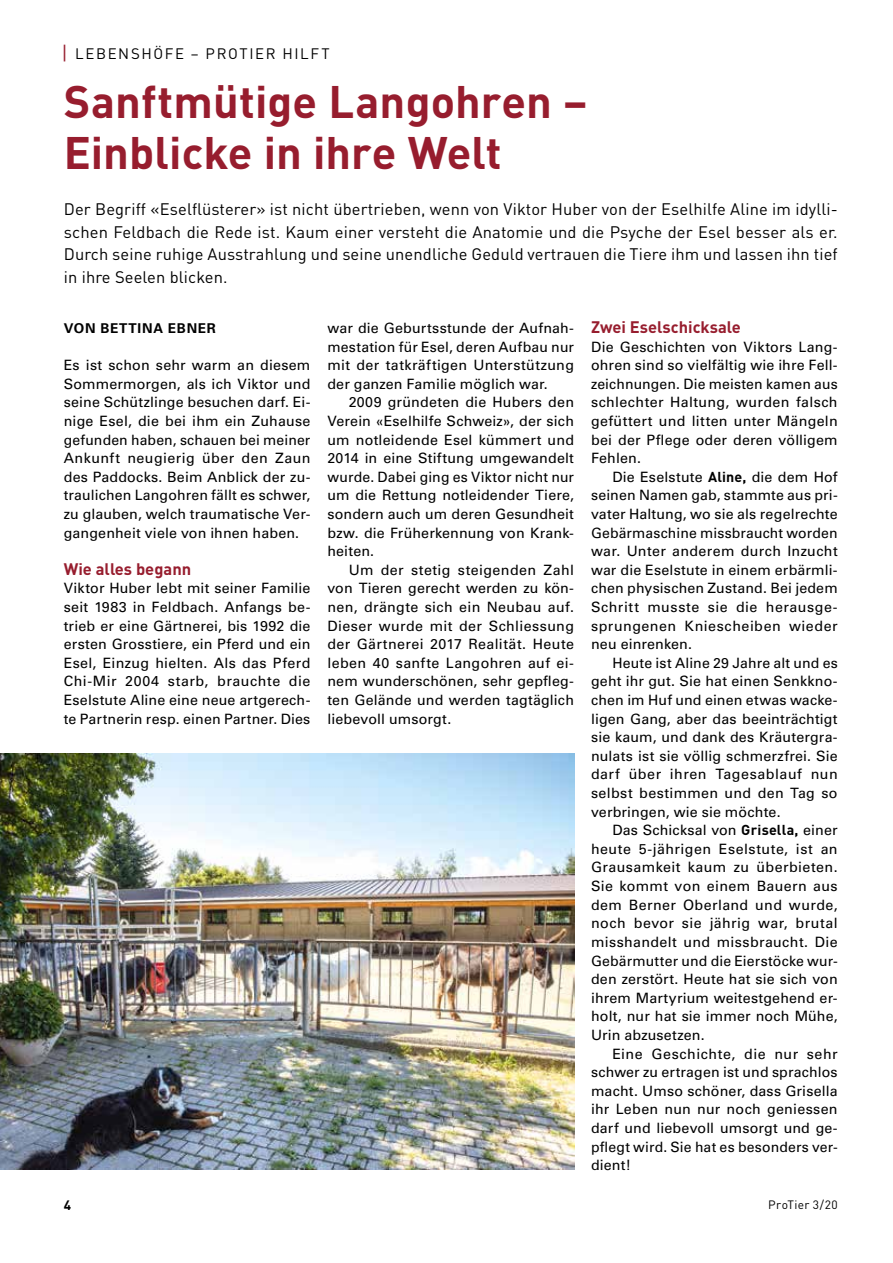
<style>
.page{position:relative;width:893px;height:1263px;background:#fff}
.page>*{position:absolute;margin:0;border:0;box-sizing:border-box;transform-origin:0 0}
.t1{font:700 45px/51px "DIN";color:#971d2e}
.t2{font:16.5px/22.5px "DIN";letter-spacing:.005em;color:#000;text-align:justify}
.t3{font:700 16.5px "DIN";color:#971d2e}
.t4{font:15px "DIN";letter-spacing:.105em;color:#000}
.t5{font:14.25px/18.6px "Univers LT Std";letter-spacing:.01em;color:#000;text-align:justify}
.t6{font:700 13.5px "Univers LT Std";letter-spacing:.055em;color:#000}
.t7{font:700 13.5px "DIN";color:#000}
.t8{font:12px "DIN";letter-spacing:.035em;color:#000}
.s1{font-size:19.5px;color:#971d2e}
.s2{font-family:"DIN";font-weight:700}
</style>
<div class="page">
<img style="left:0;top:753px;width:574px;height:416px">
<p class="t4" style="left:62px;top:44px;width:269px"><span class="s1">|</span> LEBENSHÖFE – PROTIER HILFT</p>
<h1 class="t1" style="left:64px;top:74px;width:525px">Sanftmütige Langohren –<br>Einblicke in ihre Welt</h1>
<p class="t2" style="left:64px;top:198px;width:775px">Der Begriff «Eselflüsterer» ist nicht übertrieben, wenn von Viktor Huber von der Eselhilfe Aline im idylli&shy;schen Feldbach die Rede ist. Kaum einer versteht die Anatomie und die Psyche der Esel besser als er.<br>Durch seine ruhige Ausstrahlung und seine unendliche Geduld vertrauen die Tiere ihm und lassen ihn tief in ihre Seelen blicken.</p>
<p class="t6" style="left:64px;top:320px;width:154px">VON BETTINA EBNER</p>
<p class="t5" style="left:64px;top:356px;width:248px">Es ist schon sehr warm an diesem Sommermorgen, als ich Viktor und seine Schützlinge besuchen darf. Ei&shy;nige Esel, die bei ihm ein Zuhause gefunden haben, schauen bei meiner Ankunft neugierig über den Zaun des Paddocks. Beim Anblick der zu&shy;traulichen Langohren fällt es schwer, zu glauben, welch traumatische Ver&shy;gangenheit viele von ihnen haben.</p>
<p class="t3" style="left:64px;top:558px;width:129px">Wie alles begann</p>
<p class="t5" style="left:64px;top:579px;width:248px">Viktor Huber lebt mit seiner Familie seit 1983 in Feldbach. Anfangs be&shy;trieb er eine Gärtnerei, bis 1992 die ersten Grosstiere, ein Pferd und ein Esel, Einzug hielten. Als das Pferd Chi-Mir 2004 starb, brauchte die Eselstute Aline eine neue artgerech&shy;te Partnerin resp. einen Partner. Dies</p>
<p class="t5" style="left:327px;top:319px;width:248px">war die Geburtsstunde der Aufnah&shy;mestation für Esel, deren Aufbau nur mit der tatkräftigen Unterstützung der ganzen Familie möglich war.</p>
<p class="t5" style="left:327px;top:393px;width:248px;text-indent:21px">2009 gründeten die Hubers den Verein «Eselhilfe Schweiz», der sich um notleidende Esel kümmert und 2014 in eine Stiftung umgewandelt wurde. Dabei ging es Viktor nicht nur um die Rettung notleidender Tiere, sondern auch um deren Gesundheit bzw. die Früherkennung von Krank&shy;heiten.</p>
<p class="t5" style="left:327px;top:561px;width:248px;text-indent:21px">Um der stetig steigenden Zahl von Tieren gerecht werden zu kön&shy;nen, drängte sich ein Neubau auf.<br>Dieser wurde mit der Schliessung der Gärtnerei 2017 Realität. Heute leben 40 sanfte Langohren auf ei&shy;nem wunderschönen, sehr gepfleg&shy;ten Gelände und werden tagtäglich liebevoll umsorgt.</p>
<p class="t3" style="left:591px;top:316px;width:151px">Zwei Eselschicksale</p>
<p class="t5" style="left:591px;top:337px;width:248px">Die Geschichten von Viktors Lang&shy;ohren sind so vielfältig wie ihre Fell&shy;zeichnungen. Die meisten kamen aus schlechter Haltung, wurden falsch gefüttert und litten unter Mängeln bei der Pflege oder deren völligem Fehlen.</p>
<p class="t5" style="left:591px;top:468px;width:248px;text-indent:21px">Die Eselstute <span class="s2">Aline,</span> die dem Hof seinen Namen gab, stammte aus pri&shy;vater Haltung, wo sie als regelrechte Gebärmaschine missbraucht worden war. Unter anderem durch Inzucht war die Eselstute in einem erbärmli&shy;chen physischen Zustand. Bei jedem Schritt musste sie die herausge&shy;sprungenen Kniescheiben wieder neu einrenken.</p>
<p class="t5" style="left:591px;top:654px;width:248px;text-indent:21px">Heute ist Aline 29 Jahre alt und es geht ihr gut. Sie hat einen Senkkno&shy;chen im Huf und einen etwas wacke&shy;ligen Gang, aber das beeinträchtigt sie kaum, und dank des Kräutergra&shy;nulats ist sie völlig schmerzfrei. Sie darf über ihren Tagesablauf nun selbst bestimmen und den Tag so verbringen, wie sie möchte.</p>
<p class="t5" style="left:591px;top:821px;width:248px;text-indent:21px">Das Schicksal von <span class="s2">Grisella,</span> einer heute 5-jährigen Eselstute, ist an Grausamkeit kaum zu überbieten.<br>Sie kommt von einem Bauern aus dem Berner Oberland und wurde, noch bevor sie jährig war, brutal misshandelt und missbraucht. Die Gebärmutter und die Eierstöcke wur&shy;den zerstört. Heute hat sie sich von ihrem Martyrium weitestgehend er&shy;holt, nur hat sie immer noch Mühe, Urin abzusetzen.</p>
<p class="t5" style="left:591px;top:1044px;width:248px;text-indent:21px">Eine Geschichte, die nur sehr schwer zu ertragen ist und sprachlos macht. Umso schöner, dass Grisella ihr Leben nun nur noch geniessen darf und liebevoll umsorgt und ge&shy;pflegt wird. Sie hat es besonders ver&shy;dient!</p>
<p class="t7" style="left:64px;top:1197px;width:9px">4</p>
<p class="t8" style="left:768px;top:1197px;width:71px">ProTier 3/20</p>
</div>
